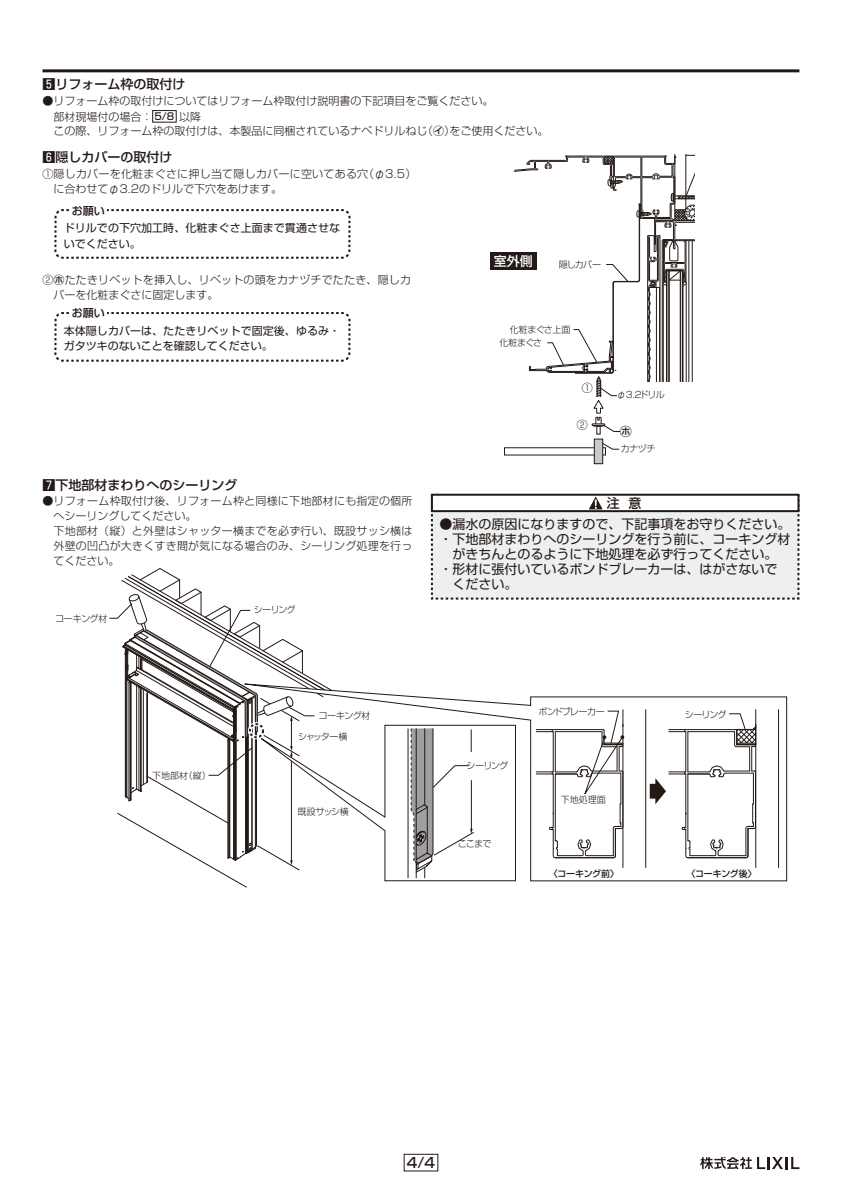
<style>
.page{position:relative;width:842px;height:1191px;background:#fff}
.page>*{position:absolute;margin:0;border:0;box-sizing:border-box;transform-origin:0 0}
.t1{font:14px "Shin Go Pro Medium 90 msp RKSJ H";color:#231916}
.t2{font:13px "Shin Go Pro Regular 90 msp RKSJ H";color:#231916}
.t3{font:13px "Shin Go Pro Medium 90 msp RKSJ H";color:#231916}
.t4{font:13px "Shin Go Pro Medium 90 msp RKSJ H";color:#fff}
.t5{font:12px "Shin Go Pro Medium 90 msp RKSJ H";color:#231916}
.t6{font:11px/15px "Shin Go Pro Light 90 msp RKSJ H";letter-spacing:.015em;color:#231916}
.t7{font:11px/15px "Shin Go Pro Regular 90 msp RKSJ H";letter-spacing:.005em;color:#231916}
.t8{font:11px "Shin Go Pro Medium 90 msp RKSJ H";color:#231916}
.t9{font:9px "Shin Go Pro Light 90 msp RKSJ H";letter-spacing:-.05em;color:#231916}
.t10{font:9px "Shin Go Pro Medium 90 msp RKSJ H";letter-spacing:-.035em;color:#231916}
.s1{font-family:"Shin Go Pro Medium 90 msp RKSJ H";font-size:9.8px}
.s2{font-family:"Shin Go Pro Medium 90 msp RKSJ H"}
</style>
<div class="page">
<hr style="left:43px;top:69px;width:756px;height:3px;background:#231916">
<svg style="left:54px;top:209px;width:297px;height:50px"></svg>
<div style="left:70px;top:205px;width:37px;height:11px;background:#fff"></div>
<svg style="left:54px;top:312px;width:297px;height:50px"></svg>
<div style="left:70px;top:308px;width:37px;height:11px;background:#fff"></div>
<div style="left:490px;top:252px;width:47px;height:18px;background:#231916"></div>
<div style="left:594px;top:439px;width:9px;height:25px;background:#c9c9ca"></div>
<div style="left:594px;top:439px;width:9px;height:25px;border:1px solid #231916"></div>
<hr style="left:686px;top:154px;width:1px;height:56px;background:#231916">
<hr style="left:675px;top:154px;width:1px;height:56px;background:#231916">
<svg style="left:514px;top:155px;width:181px;height:305px"></svg>
<svg style="left:700px;top:1157px;width:99px;height:12px"></svg>
<div style="left:404px;top:1154px;width:34px;height:17px;border:1px solid #231916"></div>
<svg style="left:109px;top:494px;width:691px;height:394px"></svg>
<div style="left:153px;top:110px;width:23px;height:12px;border:1px solid #231916"></div>
<p class="t3" style="left:43px;top:80px;width:144px">5リフォーム枠の取付け</p>
<p class="t6" style="left:54px;top:95px;width:497px;text-indent:-11px">●リフォーム枠の取付けについてはリフォーム枠取付け説明書の下記項目をご覧ください。<br>部材現場付の場合： <span class="s1">5/8</span> 以降<br>この際、リフォーム枠の取付けは、本製品に同梱されているナベドリルねじ（<span class="s2">㋑</span>）をご使用ください。</p>
<p class="t3" style="left:43px;top:152px;width:131px">6隠しカバーの取付け</p>
<p class="t6" style="left:54px;top:167px;width:365px;text-indent:-11px">① 隠しカバーを化粧まぐさに押し当て隠しカバーに空いてある穴（φ3.5）に合わせてφ3.2のドリルで下穴をあけます。</p>
<p class="t8" style="left:72px;top:206px;width:34px">お願い</p>
<p class="t7" style="left:64px;top:222px;width:278px">ドリルでの下穴加工時、化粧まぐさ上面まで貫通させないでください。</p>
<p class="t6" style="left:54px;top:274px;width:359px;text-indent:-11px">② <span class="s2">㋭</span>たたきリベットを挿入し、リベットの頭をカナヅチでたたき、隠しカバーを化粧まぐさに固定します。</p>
<p class="t8" style="left:72px;top:309px;width:34px">お願い</p>
<p class="t7" style="left:64px;top:325px;width:278px">本体隠しカバーは、たたきリベットで固定後、ゆるみ・ガタツキのないことを確認してください。</p>
<p class="t3" style="left:43px;top:480px;width:196px">7下地部材まわりへのシーリング</p>
<p class="t6" style="left:43px;top:495px;width:371px">● リフォーム枠取付け後、リフォーム枠と同様に下地部材にも指定の個所</p>
<p class="t6" style="left:54px;top:510px;width:144px">へシーリングしてください。</p>
<p class="t6" style="left:43px;top:525px;width:371px">　 下地部材（縦）と外壁はシャッター横までを必ず行い、既設サッシ横は</p>
<p class="t6" style="left:54px;top:540px;width:360px">外壁の凹凸が大きくすき間が気になる場合のみ、シーリング処理を行っ</p>
<p class="t6" style="left:54px;top:554px;width:67px">てください。</p>
<p class="t9" style="left:55px;top:615px;width:54px">コーキング材</p>
<p class="t9" style="left:254px;top:606px;width:43px">シーリング</p>
<p class="t4" style="left:494px;top:256px;width:40px">室外側</p>
<p class="t9" style="left:559px;top:261px;width:44px">隠しカバー</p>
<p class="t9" style="left:510px;top:326px;width:62px">化粧まぐさ上面</p>
<p class="t9" style="left:499px;top:339px;width:44px">化粧まぐさ</p>
<p class="t6" style="left:582px;top:382px;width:12px">①</p>
<p class="t6" style="left:577px;top:418px;width:12px">②</p>
<p class="t9" style="left:617px;top:392px;width:49px">φ3.2ドリル</p>
<p class="t5" style="left:620px;top:427px;width:13px">㋭</p>
<p class="t9" style="left:621px;top:445px;width:36px">カナヅチ</p>
<p class="t3" style="left:607px;top:498px;width:36px">注 意</p>
<p class="t2" style="left:439px;top:519px;width:352px">● 漏水の原因になりますので、下記事項をお守りください。</p>
<p class="t2" style="left:439px;top:534px;width:352px">・下地部材まわりへのシーリングを行う前に、コーキング材</p>
<p class="t2" style="left:452px;top:549px;width:326px">がきちんとのるように下地処理を必ず行ってください。</p>
<p class="t2" style="left:439px;top:564px;width:339px">・形材に張付いているボンドブレーカーは、はがさないで</p>
<p class="t2" style="left:452px;top:579px;width:66px">ください。</p>
<p class="t9" style="left:152px;top:772px;width:60px">下地部材（縦）</p>
<p class="t9" style="left:318px;top:712px;width:54px">コーキング材</p>
<p class="t9" style="left:298px;top:733px;width:51px">シャッター横</p>
<p class="t9" style="left:298px;top:808px;width:53px">既設サッシ横</p>
<p class="t9" style="left:466px;top:762px;width:43px">シーリング</p>
<p class="t9" style="left:458px;top:840px;width:35px">ここまで</p>
<p class="t9" style="left:539px;top:708px;width:68px">ボンドブレーカー</p>
<p class="t9" style="left:561px;top:796px;width:46px">下地処理面</p>
<p class="t9" style="left:685px;top:710px;width:43px">シーリング</p>
<p class="t10" style="left:549px;top:870px;width:72px">〈コーキング前〉</p>
<p class="t10" style="left:687px;top:870px;width:72px">〈コーキング後〉</p>
<p class="t1" style="left:407px;top:1157px;width:30px">4/4</p>
</div>
